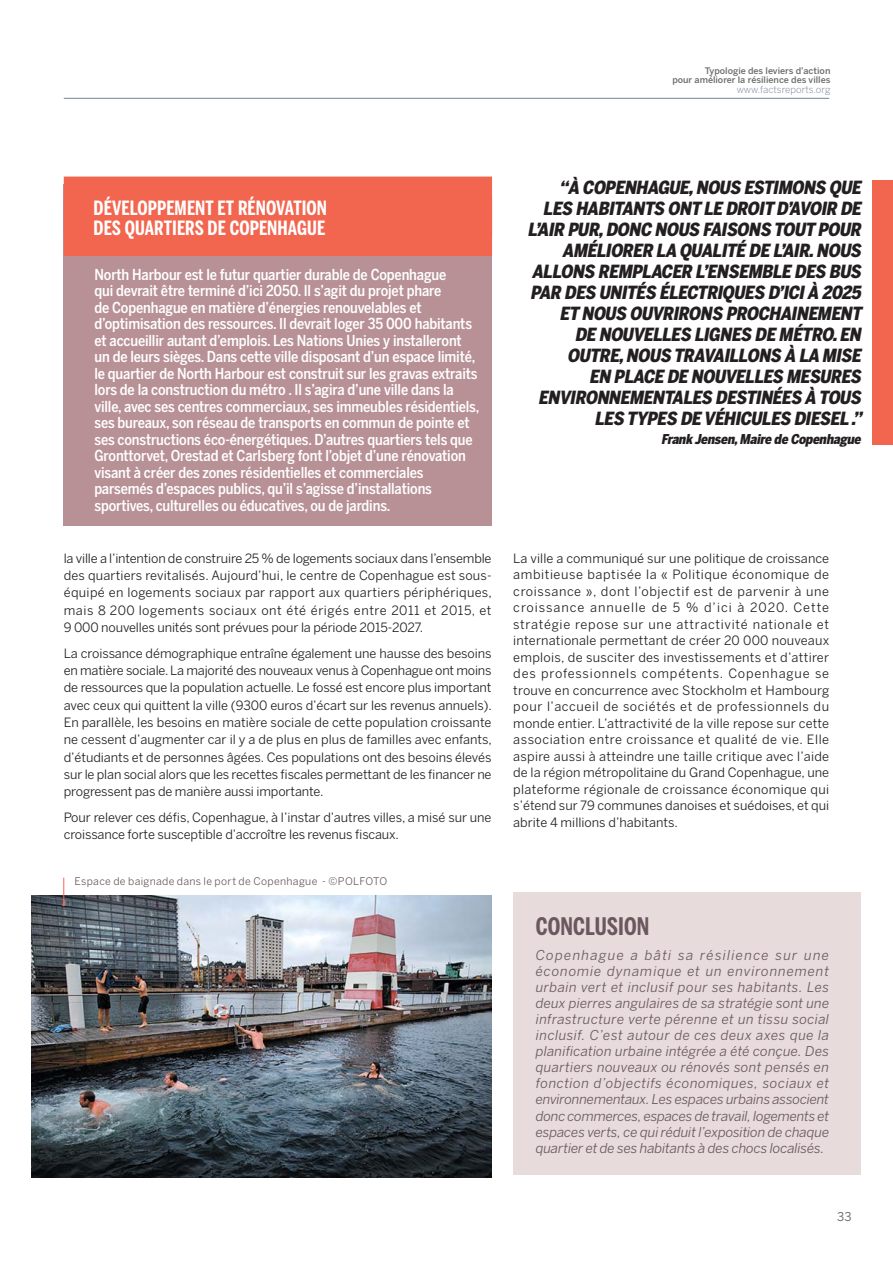
<style>
.page{position:relative;width:893px;height:1263px;background:#fff}
.page>*{position:absolute;margin:0;border:0;box-sizing:border-box;transform-origin:0 0}
.t1{font:700 24px "Benton Sans Comp";letter-spacing:.005em;color:#6b585e}
.t2{font:700 19.5px/19.5px "Benton Sans Comp";color:#fff}
.t3{font:italic 900 18px/21px "Benton Sans Cond";letter-spacing:-.02em;color:#231f20;text-align:right}
.t4{font:500 15px/16.5px "Benton Sans Cond";letter-spacing:-.01em;color:#fff}
.t5{font:italic 13.5px/16px "Benton Sans";letter-spacing:-.01em;color:#6b585e;text-align:justify}
.t6{font:italic 900 13.5px "Benton Sans Cond";color:#231f20}
.t7{font:12.75px/16.5px "Benton Sans";letter-spacing:-.01em;color:#231f20;text-align:justify}
.t8{font:12px "Benton Sans";color:#6d6e70}
.t9{font:10.5px "Benton Sans";letter-spacing:.03em;color:#6b585e}
.t10{font:300 9.75px "Benton Sans";color:#738196}
.t11{font:500 9px/9px "Benton Sans";color:#6d6e70;text-align:right}
</style>
<div class="page">
<img style="left:32px;top:895px;width:460px;height:283px">
<svg style="left:62px;top:878px;width:3px;height:28px"></svg>
<div style="left:64px;top:184px;width:428px;height:341px;background:#b89197"></div>
<div style="left:513px;top:892px;width:348px;height:283px;background:#e7dbdc"></div>
<div style="left:64px;top:177px;width:428px;height:60px;background:#f26650"></div>
<div style="left:64px;top:196px;width:428px;height:60px;background:#f26650"></div>
<div style="left:873px;top:180px;width:20px;height:264px;background:#f26650"></div>
<hr style="left:64px;top:98px;width:765px;height:1px;background:#738196">
<p class="t11" style="left:672px;top:68px;width:160px">Typologie des leviers d’action<br>pour améliorer la résilience des villes</p>
<p class="t10" style="left:737px;top:86px;width:95px">www.factsreports.org</p>
<h2 class="t2" style="left:94px;top:200px;width:235px">DÉVELOPPEMENT ET RÉNOVATION<br>DES QUARTIERS DE COPENHAGUE</h2>
<p class="t4" style="left:94px;top:267px;width:386px">North Harbour est le futur quartier durable de Copenhague<br>qui devrait être terminé d’ici 2050. Il s’agit du projet phare<br>de Copenhague en matière d’énergies renouvelables et d’optimisation des ressources. Il devrait loger 35 000 habitants et accueillir autant d’emplois. Les Nations Unies y installeront un de leurs sièges. Dans cette ville disposant d’un espace limité, le quartier de North Harbour est construit sur les gravas extraits lors de la construction du métro . Il s’agira d’une ville dans la ville, avec ses centres commerciaux, ses immeubles résidentiels, ses bureaux, son réseau de transports en commun de pointe et ses constructions éco-énergétiques. D’autres quartiers tels que Gronttorvet, Orestad et Carlsberg font l’objet d’une rénovation visant à créer des zones résidentielles et commerciales parsemés d’espaces publics, qu’il s’agisse d’installations sportives, culturelles ou éducatives, ou de jardins.</p>
<p class="t7" style="left:64px;top:551px;width:430px;line-height:17.2px">la ville a l’intention de construire 25 % de logements sociaux dans l’ensemble des quartiers revitalisés. Aujourd’hui, le centre de Copenhague est sous&shy;équipé en logements sociaux par rapport aux quartiers périphériques, mais 8 200 logements sociaux ont été érigés entre 2011 et 2015, et 9 000 nouvelles unités sont prévues pour la période 2015-2027.</p>
<p class="t7" style="left:64px;top:646px;width:430px;line-height:17.2px">La croissance démographique entraîne également une hausse des besoins en matière sociale. La majorité des nouveaux venus à Copenhague ont moins de ressources que la population actuelle. Le fossé est encore plus important avec ceux qui quittent la ville (9300 euros d’écart sur les revenus annuels).<br>En parallèle, les besoins en matière sociale de cette population croissante ne cessent d’augmenter car il y a de plus en plus de familles avec enfants, d’étudiants et de personnes âgées. Ces populations ont des besoins élevés sur le plan social alors que les recettes fiscales permettant de les financer ne progressent pas de manière aussi importante.</p>
<p class="t7" style="left:64px;top:810px;width:429px;line-height:17.2px">Pour relever ces défis, Copenhague, à l’instar d’autres villes, a misé sur une croissance forte susceptible d’accroître les revenus fiscaux.</p>
<p class="t9" style="left:74px;top:877px;width:314px">Espace de baignade dans le port de Copenhague - ©POLFOTO</p>
<p class="t3" style="left:527px;top:178px;width:339px">“À COPENHAGUE,NOUS ESTIMONS QUE LES HABITANTS ONT LE DROIT D’AVOIR DE L’AIR PUR,DONC NOUS FAISONS TOUT POUR AMÉLIORER LA QUALITÉ DE L’AIR.NOUS ALLONS REMPLACER L’ENSEMBLE DES BUS PAR DES UNITÉS ÉLECTRIQUES D’ICIÀ 2025<br>ET NOUS OUVRIRONS PROCHAINEMENT<br>DE NOUVELLES LIGNES DE MÉTRO.EN OUTRE,NOUS TRAVAILLONS À LA MISE<br>EN PLACE DE NOUVELLES MESURES ENVIRONNEMENTALES DESTINÉES À TOUS LES TYPES DE VÉHICULES DIESEL .”</p>
<p class="t6" style="left:661px;top:434px;width:203px">Frank Jensen,Maire de Copenhague</p>
<p class="t7" style="left:513px;top:551px;width:317px">La ville a communiqué sur une politique de croissance ambitieuse baptisée la « Politique économique de croissance », dont l’objectif est de parvenir à une croissance annuelle de 5 % d’ici à 2020. Cette stratégie repose sur une attractivité nationale et internationale permettant de créer 20 000 nouveaux emplois, de susciter des investissements et d’attirer des professionnels compétents. Copenhague se trouve en concurrence avec Stockholm et Hambourg pour l’accueil de sociétés et de professionnels du monde entier. L’attractivité de la ville repose sur cette association entre croissance et qualité de vie. Elle aspire aussi à atteindre une taille critique avec l’aide de la région métropolitaine du Grand Copenhague, une plateforme régionale de croissance économique qui s’étend sur 79 communes danoises et suédoises, et qui abrite 4 millions d’habitants.</p>
<h1 class="t1" style="left:536px;top:918px;width:115px">CONCLUSION</h1>
<p class="t5" style="left:536px;top:948px;width:295px">Copenhague a bâti sa résilience sur une économie dynamique et un environnement urbain vert et inclusif pour ses habitants. Les deux pierres angulaires de sa stratégie sont une infrastructure verte pérenne et un tissu social inclusif. C’est autour de ces deux axes que la planification urbaine intégrée a été conçue. Des quartiers nouveaux ou rénovés sont pensés en fonction d’objectifs économiques, sociaux et environnementaux. Les espaces urbains associent donc commerces, espaces de travail, logements et espaces verts, ce qui réduit l’exposition de chaque quartier et de ses habitants à des chocs localisés.</p>
<p class="t8" style="left:837px;top:1212px;width:16px">33</p>
</div>
